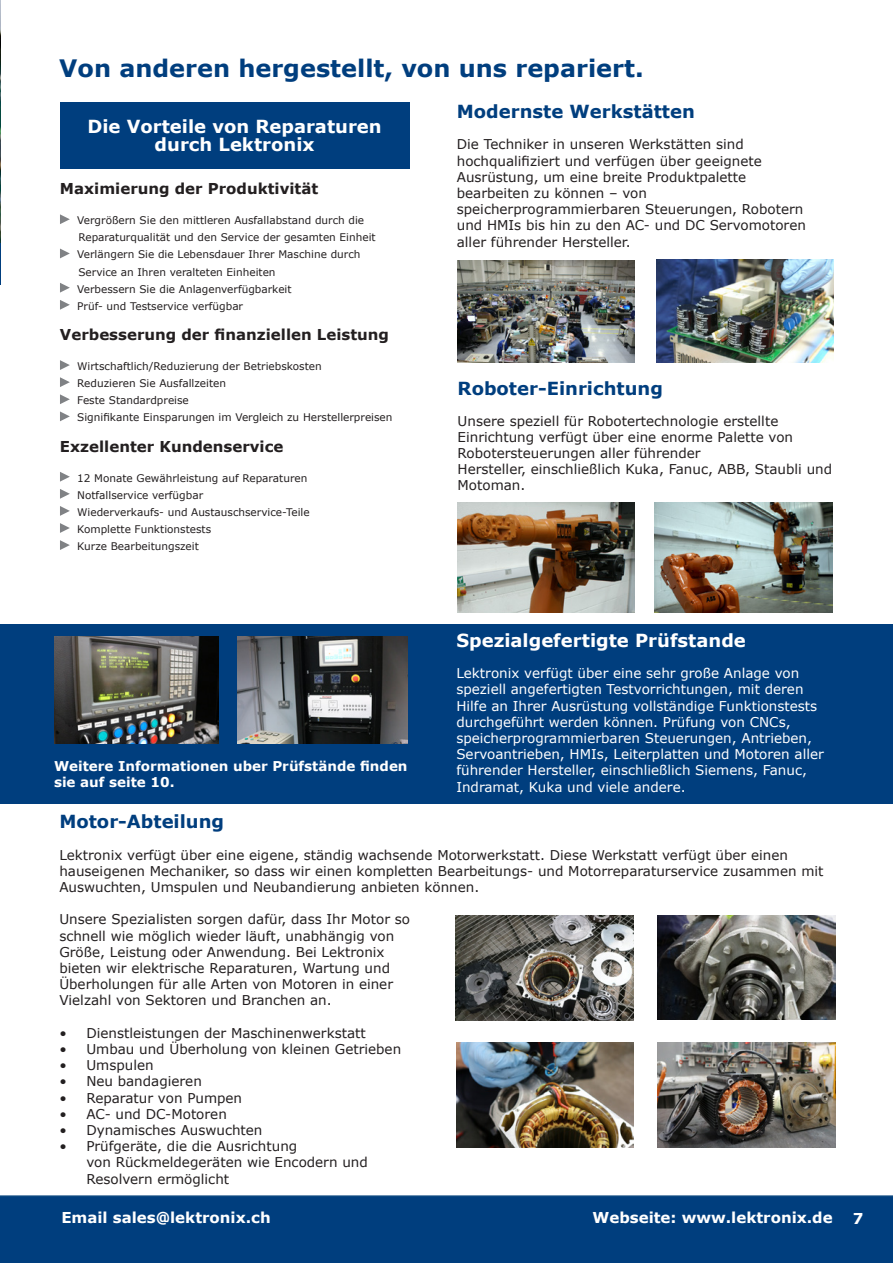
<style>
.page{position:relative;width:893px;height:1263px;background:#fff}
.page>*{position:absolute;margin:0;border:0;box-sizing:border-box;transform-origin:0 0}
.Header_1{font:700 24px "Verdana";color:#003e7e}
.Header_1-2{font:700 18px "Verdana";color:#003e7e}
.Box_Header{font:700 18px/18px "Verdana";color:#fff;text-align:center}
.Header_1-3{font:700 18px "Verdana";color:#fff}
.Main_Body_Text{font:700 15px "Verdana";color:#231f20}
.Box_Header-2{font:700 15px "Verdana";color:#fff}
.Main_Body_Text-2{font:13.5px/16.2px "Verdana";color:#231f20}
.Main_Body_Text-3{font:13.5px/16.2px "Verdana";color:#fff}
.Main_Body_Text-4{font:700 13.5px/16.2px "Verdana";color:#fff}
.Main_Body_Text-5{font:10.5px/17.1px "Verdana";color:#231f20}
</style>
<div class="page">
<svg style="left:0;top:1195px;width:893px;height:68px;background:#064381"></svg>
<div style="left:0;top:1209px;width:833px;height:54px;background:#003e7e"></div>
<img style="left:0;top:0;width:1px;height:243px">
<hr style="left:0;top:243px;width:1px;height:42px;background:#003e7e">
<svg style="left:60px;top:214px;width:10px;height:10px"></svg>
<svg style="left:60px;top:249px;width:10px;height:9px"></svg>
<svg style="left:60px;top:283px;width:10px;height:10px"></svg>
<svg style="left:60px;top:300px;width:10px;height:10px"></svg>
<svg style="left:60px;top:360px;width:10px;height:10px"></svg>
<svg style="left:60px;top:377px;width:10px;height:10px"></svg>
<svg style="left:60px;top:394px;width:10px;height:10px"></svg>
<svg style="left:60px;top:411px;width:10px;height:10px"></svg>
<svg style="left:60px;top:472px;width:10px;height:10px"></svg>
<svg style="left:60px;top:489px;width:10px;height:10px"></svg>
<svg style="left:60px;top:506px;width:10px;height:10px"></svg>
<svg style="left:60px;top:523px;width:10px;height:10px"></svg>
<svg style="left:60px;top:540px;width:10px;height:10px"></svg>
<div style="left:60px;top:102px;width:349px;height:67px;background:#003e7e"></div>
<img style="left:457px;top:260px;width:178px;height:102px">
<img style="left:657px;top:260px;width:176px;height:102px">
<img style="left:457px;top:503px;width:178px;height:109px">
<img style="left:654px;top:503px;width:178px;height:109px">
<div style="left:1px;top:624px;width:892px;height:179px;background:#003e7e"></div>
<img style="left:54px;top:637px;width:164px;height:106px">
<img style="left:237px;top:637px;width:171px;height:106px">
<img style="left:456px;top:1042px;width:177px;height:105px">
<img style="left:456px;top:915px;width:177px;height:105px">
<img style="left:657px;top:1042px;width:179px;height:105px">
<img style="left:657px;top:915px;width:179px;height:105px">
<p class="Header_1" style="left:59px;top:51px;width:586px">Von anderen hergestellt, von uns repariert.</p>
<p class="Box_Header" style="left:88px;top:117px;width:296px">Die Vorteile von Reparaturen durch Lektronix</p>
<p class="Main_Body_Text" style="left:60px;top:178px;width:260px">Maximierung der Produktivität</p>
<p class="Main_Body_Text-5" style="left:77px;top:212px;width:288px">Vergrößern Sie den mittleren Ausfallabstand durch die</p>
<p class="Main_Body_Text-5" style="left:78px;top:229px;width:299px">Reparaturqualität und den Service der gesamten Einheit</p>
<p class="Main_Body_Text-5" style="left:77px;top:246px;width:285px">Verlängern Sie die Lebensdauer Ihrer Maschine durch<br>Service an Ihren veralteten Einheiten</p>
<p class="Main_Body_Text-5" style="left:77px;top:280px;width:216px">Verbessern Sie die Anlagenverfügbarkeit</p>
<p class="Main_Body_Text-5" style="left:77px;top:297px;width:167px">Prüf- und Testservice verfügbar</p>
<p class="Main_Body_Text" style="left:60px;top:324px;width:331px">Verbesserung der finanziellen Leistung</p>
<p class="Main_Body_Text-5" style="left:77px;top:357px;width:246px">Wirtschaftlich/Reduzierung der Betriebskosten</p>
<p class="Main_Body_Text-5" style="left:77px;top:375px;width:150px">Reduzieren Sie Ausfallzeiten</p>
<p class="Main_Body_Text-5" style="left:77px;top:392px;width:113px">Feste Standardpreise</p>
<p class="Main_Body_Text-5" style="left:77px;top:409px;width:317px">Signifikante Einsparungen im Vergleich zu Herstellerpreisen</p>
<p class="Main_Body_Text" style="left:60px;top:436px;width:225px">Exzellenter Kundenservice</p>
<p class="Main_Body_Text-5" style="left:77px;top:469px;width:234px">12 Monate Gewährleistung auf Reparaturen Notfallservice verfügbar<br>Wiederverkaufs- und Austauschservice-Teile Komplette Funktionstests<br>Kurze Bearbeitungszeit</p>
<p class="Header_1-2" style="left:457px;top:99px;width:240px">Modernste Werkstätten</p>
<p class="Main_Body_Text-2" style="left:457px;top:136px;width:306px">Die Techniker in unseren Werkstätten sind hochqualifiziert und verfügen über geeignete<br>Ausrüstung, um eine breite Produktpalette</p>
<p class="Main_Body_Text-2" style="left:457px;top:185px;width:351px">bearbeiten zu können – von speicherprogrammierbaren Steuerungen, Robotern und HMIs bis hin zu den AC- und DC Servomotoren</p>
<p class="Main_Body_Text-2" style="left:457px;top:233px;width:175px">aller führender Hersteller.</p>
<p class="Header_1-2" style="left:458px;top:375px;width:207px">Roboter-Einrichtung</p>
<p class="Main_Body_Text-2" style="left:458px;top:412px;width:337px">Unsere speziell für Robotertechnologie erstellte<br>Einrichtung verfügt über eine enorme Palette von<br>Robotersteuerungen aller führender</p>
<p class="Main_Body_Text-2" style="left:458px;top:461px;width:376px">Hersteller, einschließlich Kuka, Fanuc, ABB, Staubli und<br>Motoman.</p>
<p class="Header_1-3" style="left:456px;top:628px;width:291px">Spezialgefertigte Prüfstande</p>
<p class="Main_Body_Text-3" style="left:456px;top:665px;width:362px">Lektronix verfügt über eine sehr große Anlage von speziell angefertigten Testvorrichtungen, mit deren Hilfe an Ihrer Ausrüstung vollständige Funktionstests durchgeführt werden können. Prüfung von CNCs, speicherprogrammierbaren Steuerungen, Antrieben,</p>
<p class="Main_Body_Text-3" style="left:456px;top:746px;width:369px">Servoantrieben, HMIs, Leiterplatten und Motoren aller führender Hersteller, einschließlich Siemens, Fanuc,<br>Indramat, Kuka und viele andere.</p>
<p class="Main_Body_Text-4" style="left:54px;top:758px;width:355px">Weitere Informationen uber Prüfstände finden sie auf seite 10.</p>
<p class="Header_1-2" style="left:59px;top:809px;width:166px">Motor-Abteilung</p>
<p class="Main_Body_Text-2" style="left:59px;top:846px;width:766px">Lektronix verfügt über eine eigene, ständig wachsende Motorwerkstatt. Diese Werkstatt verfügt über einen hauseigenen Mechaniker, so dass wir einen kompletten Bearbeitungs- und Motorreparaturservice zusammen mit<br>Auswuchten, Umspulen und Neubandierung anbieten können.</p>
<p class="Main_Body_Text-2" style="left:59px;top:911px;width:352px">Unsere Spezialisten sorgen dafür, dass Ihr Motor so schnell wie möglich wieder läuft, unabhängig von Größe, Leistung oder Anwendung. Bei Lektronix bieten wir elektrische Reparaturen, Wartung und Überholungen für alle Arten von Motoren in einer Vielzahl von Sektoren und Branchen an.</p>
<p class="Main_Body_Text-2" style="left:59px;top:1025px;width:308px">• Dienstleistungen der Maschinenwerkstatt</p>
<p class="Main_Body_Text-2" style="left:59px;top:1041px;width:343px">• Umbau und Überholung von kleinen Getrieben</p>
<p class="Main_Body_Text-2" style="left:59px;top:1057px;width:96px">• Umspulen</p>
<p class="Main_Body_Text-2" style="left:59px;top:1073px;width:144px">• Neu bandagieren</p>
<p class="Main_Body_Text-2" style="left:59px;top:1089px;width:184px">• Reparatur von Pumpen</p>
<p class="Main_Body_Text-2" style="left:59px;top:1106px;width:169px">• AC- und DC-Motoren</p>
<p class="Main_Body_Text-2" style="left:59px;top:1122px;width:205px">• Dynamisches Auswuchten</p>
<p class="Main_Body_Text-2" style="left:86px;top:1138px;width:283px;text-indent:-27px">• Prüfgeräte, die die Ausrichtung<br>von Rückmeldegeräten wie Encodern und<br>Resolvern ermöglicht</p>
<p class="Box_Header-2" style="left:61px;top:1207px;width:211px">Email sales@lektronix.ch</p>
<p class="Box_Header-2" style="left:592px;top:1207px;width:242px">Webseite: www.lektronix.de</p>
<p class="Box_Header-2" style="left:853px;top:1208px;width:12px">7</p>
</div>
